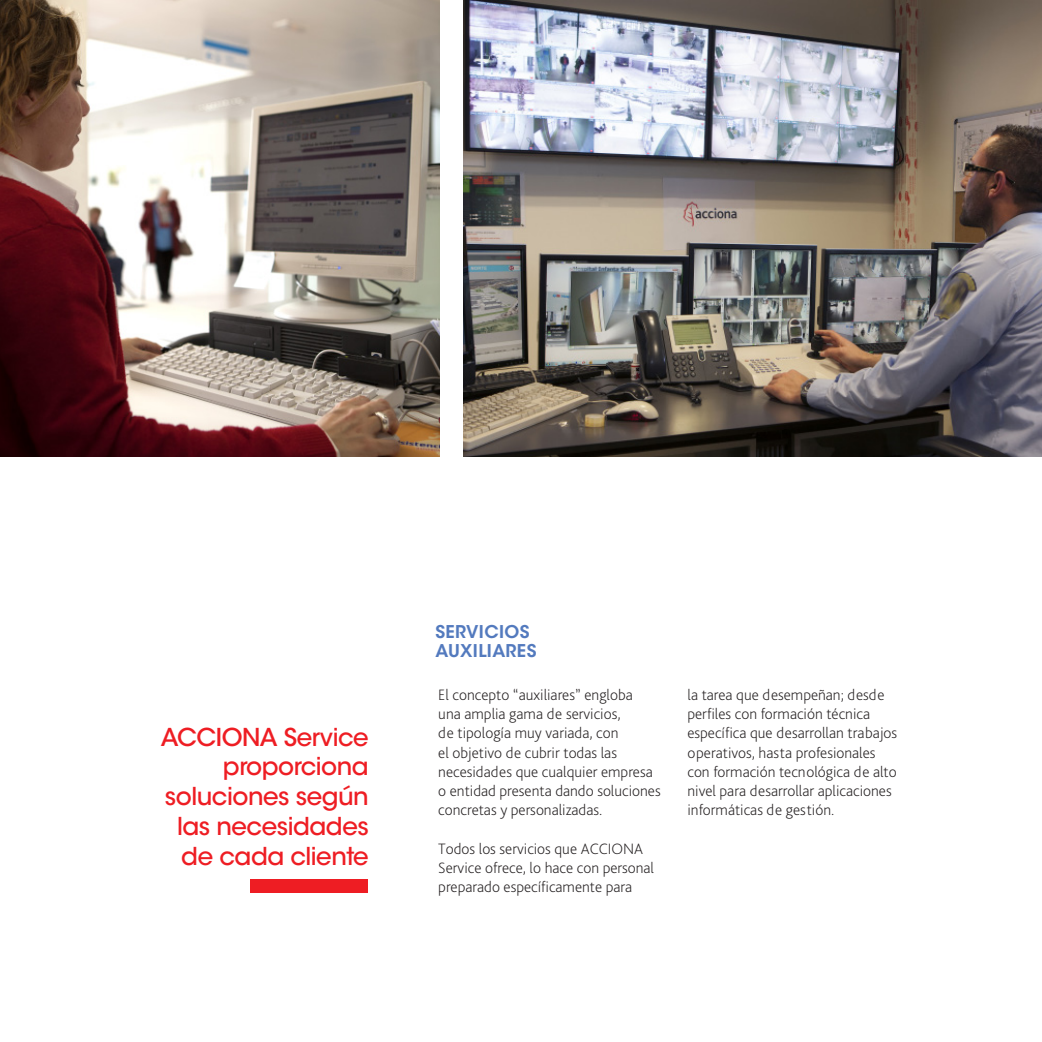
<style>
.page{position:relative;width:1042px;height:1042px;background:#fff}
.page>*{position:absolute;margin:0;border:0;box-sizing:border-box;transform-origin:0 0}
.t1{font:500 24.5px/29.8px "ITC Avant Garde Std";letter-spacing:-.02em;color:#ee1d23;text-align:right}
.t2{font:600 17.5px "ITC Avant Garde Std";letter-spacing:.02em;color:#537abe}
.Estilo_de_párrafo_1{font:200 15.75px/19.2px "Bliss Pro";color:#231f20}
</style>
<div class="page">
<img style="left:0;top:0;width:439px;height:456px">
<img style="left:463px;top:0;width:579px;height:456px">
<div style="left:251px;top:879px;width:117px;height:14px;background:#ee1d23"></div>
<p class="t1" style="left:161px;top:722px;width:209px">ACCIONA Service proporciona soluciones según las necesidades de cada cliente</p>
<p class="t2" style="left:435px;top:621px;width:96px">SERVICIOS</p>
<p class="t2" style="left:435px;top:640px;width:103px">AUXILIARES</p>
<p class="Estilo_de_párrafo_1" style="left:438px;top:684px;width:224px">El concepto “auxiliares” engloba<br>una amplia gama de servicios,<br>de tipología muy variada, con<br>el objetivo de cubrir todas las necesidades que cualquier empresa o entidad presenta dando soluciones concretas y personalizadas.</p>
<p class="Estilo_de_párrafo_1" style="left:438px;top:838px;width:217px">Todos los servicios que ACCIONA<br>Service ofrece, lo hace con personal preparado específicamente para</p>
<p class="Estilo_de_párrafo_1" style="left:687px;top:684px;width:211px">la tarea que desempeñan; desde perfiles con formación técnica específica que desarrollan trabajos operativos, hasta profesionales con formación tecnológica de alto nivel para desarrollar aplicaciones informáticas de gestión.</p>
</div>
